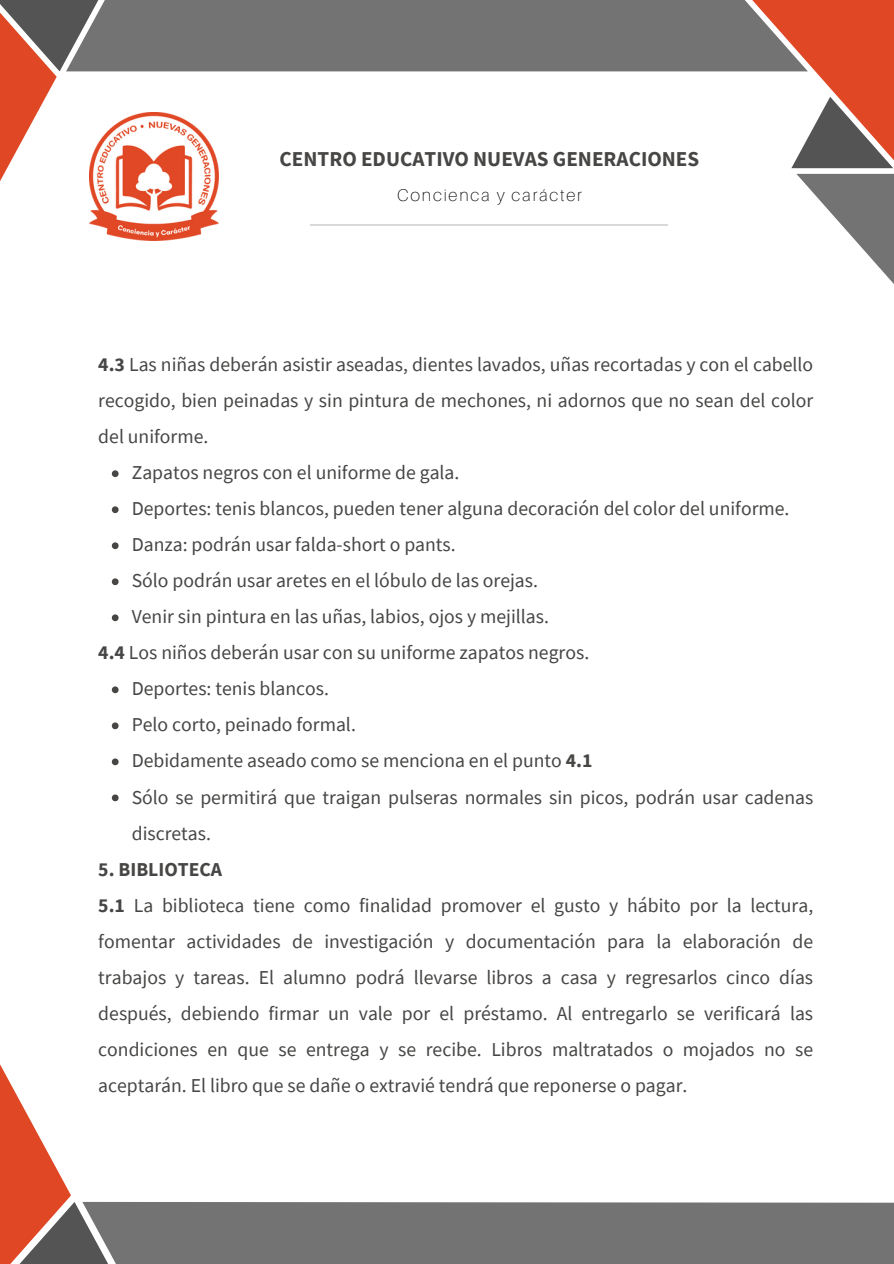
<style>
.page{position:relative;width:894px;height:1264px;background:#fff}
.page>*{position:absolute;margin:0;border:0;box-sizing:border-box;transform-origin:0 0}
.t1{font:700 21.15px "Source Sans Pro";color:#474645}
.t2{font:19.65px/36px "Source Sans Pro";color:#474645}
.t3{font:100 17.1px "Aileron";letter-spacing:.105em;color:#000}
.s1{font-weight:700}
</style>
<div class="page">
<svg style="left:796px;top:174px;width:97px;height:109px"></svg>
<svg style="left:752px;top:0;width:141px;height:168px"></svg>
<svg style="left:0;top:0;width:98px;height:181px"></svg>
<div style="left:66px;top:0;width:741px;height:71px;background:#737373"></div>
<svg style="left:0;top:1064px;width:82px;height:199px"></svg>
<div style="left:82px;top:1201px;width:811px;height:62px;background:#737373"></div>
<svg style="left:112px;top:470px;width:6px;height:7px"></svg>
<svg style="left:112px;top:506px;width:6px;height:7px"></svg>
<svg style="left:112px;top:542px;width:6px;height:7px"></svg>
<svg style="left:112px;top:578px;width:6px;height:7px"></svg>
<svg style="left:112px;top:614px;width:6px;height:7px"></svg>
<svg style="left:112px;top:686px;width:6px;height:7px"></svg>
<svg style="left:112px;top:722px;width:6px;height:7px"></svg>
<svg style="left:112px;top:758px;width:6px;height:7px"></svg>
<svg style="left:112px;top:794px;width:6px;height:7px"></svg>
<hr style="left:311px;top:224px;width:356px;height:2px;background:#d9d9d9">
<img style="left:89px;top:112px;width:130px;height:128px">
<p class="t1" style="left:279px;top:145px;width:421px">CENTRO EDUCATIVO NUEVAS GENERACIONES</p>
<p class="t3" style="left:397px;top:184px;width:186px">Concienca y carácter</p>
<p class="t2" style="left:98px;top:346px;width:716px;text-align:justify"><span class="s1">4.3</span> Las niñas deberán asistir aseadas, dientes lavados, uñas recortadas y con el cabello recogido, bien peinadas y sin pintura de mechones, ni adornos que no sean del color del uniforme.</p>
<p class="t2" style="left:132px;top:454px;width:329px">Zapatos negros con el uniforme de gala.</p>
<h1 class="t2" style="left:132px;top:490px;width:659px">Deportes: tenis blancos, pueden tener alguna decoración del color del uniforme.</h1>
<p class="t2" style="left:132px;top:526px;width:325px">Danza: podrán usar falda-short o pants.</p>
<p class="t2" style="left:132px;top:562px;width:407px">Sólo podrán usar aretes en el lóbulo de las orejas.</p>
<h2 class="t2" style="left:132px;top:598px;width:418px">Venir sin pintura en las uñas, labios, ojos y mejillas.</h2>
<p class="t2" style="left:98px;top:634px;width:492px"><span class="s1">4.4</span> Los niños deberán usar con su uniforme zapatos negros.</p>
<p class="t2" style="left:132px;top:670px;width:199px">Deportes: tenis blancos.</p>
<p class="t2" style="left:132px;top:706px;width:225px">Pelo corto, peinado formal.</p>
<p class="t2" style="left:132px;top:742px;width:462px">Debidamente aseado como se menciona en el punto <span class="s1">4.1</span></p>
<p class="t2" style="left:132px;top:778px;width:682px">Sólo se permitirá que traigan pulseras normales sin picos, podrán usar cadenas discretas.</p>
<h2 class="t2" style="left:98px;top:850px;width:716px"><span class="s1">5. BIBLIOTECA<br>5.1</span> La biblioteca tiene como finalidad promover el gusto y hábito por la lectura, fomentar actividades de investigación y documentación para la elaboración de trabajos y tareas. El alumno podrá llevarse libros a casa y regresarlos cinco días después, debiendo firmar un vale por el préstamo. Al entregarlo se verificará las condiciones en que se entrega y se recibe. Libros maltratados o mojados no se aceptarán. El libro que se dañe o extravié tendrá que reponerse o pagar.</h2>
</div>
